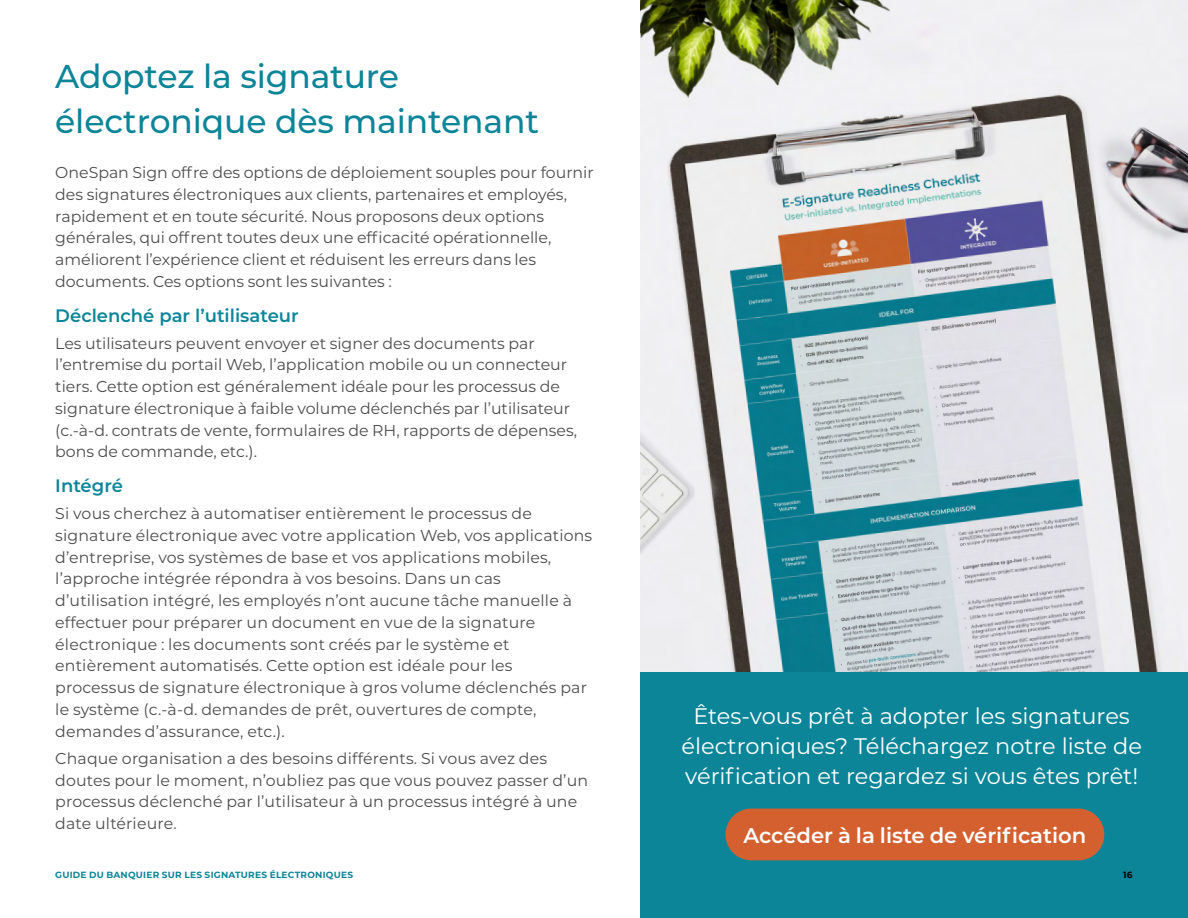
<style>
.page{position:relative;width:1188px;height:918px;background:#fff}
.page>*{position:absolute;margin:0;border:0;box-sizing:border-box;transform-origin:0 0}
.t1{font:500 33px/45px "Montserrat";letter-spacing:-.005em;color:#0c8598}
.t2{font:22.5px/30px "Montserrat";color:#fff;text-align:center}
.t3{font:600 21.15px "Montserrat";color:#fff}
.t4{font:600 18px "Montserrat";color:#0c8598}
.t5{font:15.75px/21.8px "Montserrat";letter-spacing:.01em;color:#4d4d4f}
.t6{font:700 9px "Montserrat";letter-spacing:.025em;color:#0c8598}
.t7{font:700 9px "Montserrat";color:#000}
</style>
<div class="page">
<img style="left:640px;top:0;width:548px;height:672px">
<div style="left:640px;top:672px;width:548px;height:246px;background:#0c8598"></div>
<div style="left:725px;top:809px;width:379px;height:51px;background:#d46030;border-radius:26px"></div>
<h1 class="t1" style="left:55px;top:52px;width:485px">Adoptez la signature électronique dès maintenant</h1>
<p class="t5" style="left:55px;top:161px;width:540px">OneSpan Sign offre des options de déploiement souples pour fournir des signatures électroniques aux clients, partenaires et employés, rapidement et en toute sécurité. Nous proposons deux options générales, qui offrent toutes deux une efficacité opérationnelle, améliorent l’expérience client et réduisent les erreurs dans les documents. Ces options sont les suivantes :</p>
<p class="t4" style="left:55px;top:302px;width:245px">Déclenché par l’utilisateur</p>
<p class="t5" style="left:55px;top:332px;width:523px">Les utilisateurs peuvent envoyer et signer des documents par l’entremise du portail Web, l’application mobile ou un connecteur tiers. Cette option est généralement idéale pour les processus de signature électronique à faible volume déclenchés par l’utilisateur (c.-à-d. contrats de vente, formulaires de RH, rapports de dépenses, bons de commande, etc.).</p>
<p class="t4" style="left:55px;top:473px;width:69px">Intégré</p>
<p class="t5" style="left:55px;top:502px;width:539px">Si vous cherchez à automatiser entièrement le processus de signature électronique avec votre application Web, vos applications d’entreprise, vos systèmes de base et vos applications mobiles, l’approche intégrée répondra à vos besoins. Dans un cas d’utilisation intégré, les employés n’ont aucune tâche manuelle à effectuer pour préparer un document en vue de la signature électronique : les documents sont créés par le système et entièrement automatisés. Cette option est idéale pour les processus de signature électronique à gros volume déclenchés par le système (c.-à-d. demandes de prêt, ouvertures de compte, demandes d’assurance, etc.).</p>
<p class="t5" style="left:55px;top:747px;width:534px">Chaque organisation a des besoins différents. Si vous avez des doutes pour le moment, n’oubliez pas que vous pouvez passer d’un processus déclenché par l’utilisateur à un processus intégré à une date ultérieure.</p>
<h2 class="t2" style="left:682px;top:700px;width:462px">Êtes-vous prêt à adopter les signatures électroniques? Téléchargez notre liste de vérification et regardez si vous êtes prêt!</h2>
<h3 class="t3" style="left:743px;top:820px;width:344px">Accéder à la liste de vérification</h3>
<p class="t6" style="left:55px;top:868px;width:299px">GUIDE DU BANQUIER SUR LES SIGNATURES ÉLECTRONIQUES</p>
<p class="t7" style="left:1123px;top:868px;width:11px">16</p>
</div>
